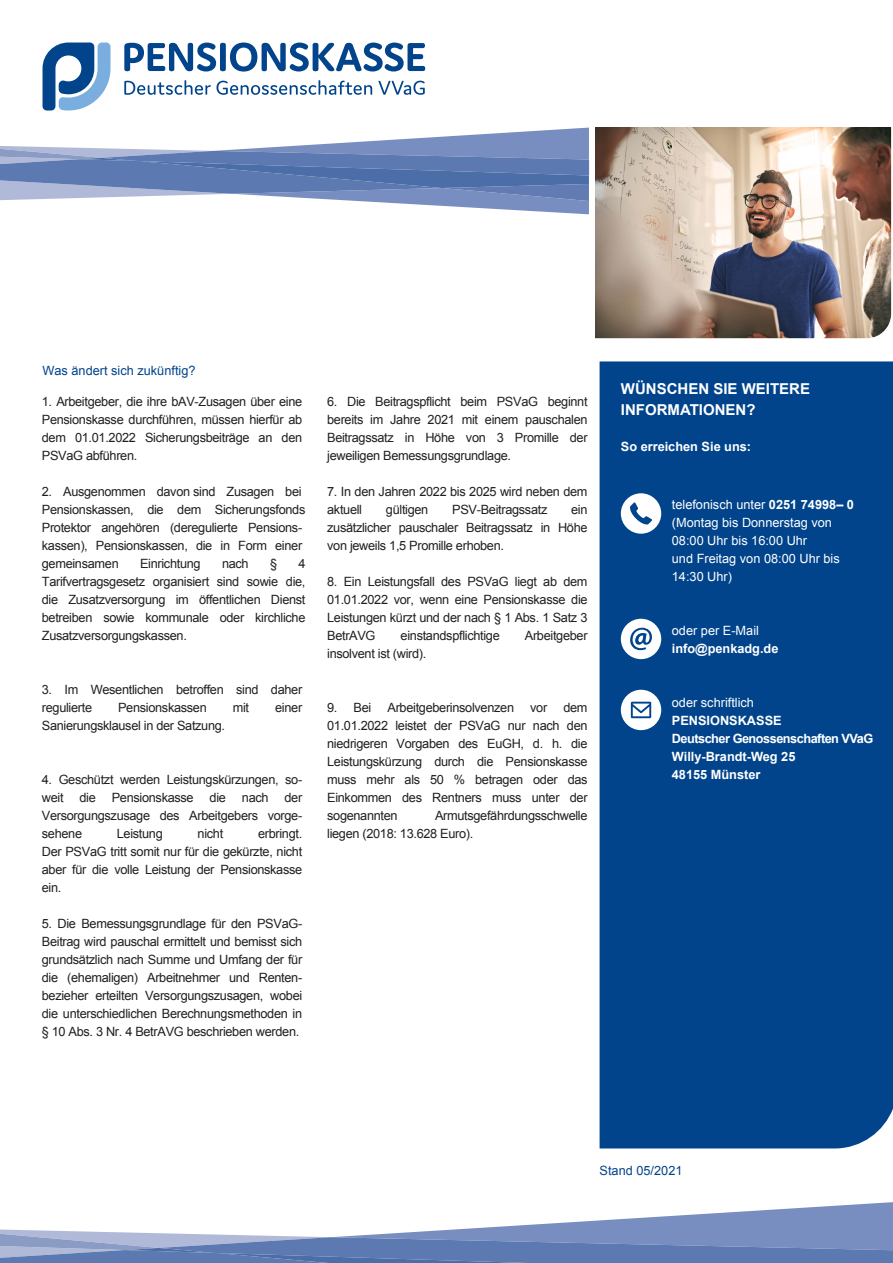
<style>
.page{position:relative;width:893px;height:1263px;background:#fff}
.page>*{position:absolute;margin:0;border:0;box-sizing:border-box;transform-origin:0 0}
.t1{font:700 15px/21px "Arial";color:#fff}
.t2{font:12.75px/18px "Arial";letter-spacing:-.025em;color:#231f20;text-align:justify}
.t3{font:12.75px/18px "Arial";color:#fff}
.t4{font:700 12.75px/18px "Arial";color:#fff}
.t5{font:12.75px "Arial";color:#01448c}
.s1{font-weight:700}
</style>
<div class="page">
<div style="left:600px;top:361px;width:293px;height:787px;background:#01448c"></div>
<svg style="left:124px;top:43px;width:92px;height:29px"></svg>
<div style="left:220px;top:43px;width:6px;height:28px;background:#01448c;border-radius:3px"></div>
<svg style="left:230px;top:43px;width:195px;height:29px"></svg>
<svg style="left:124px;top:80px;width:248px;height:15px"></svg>
<svg style="left:378px;top:81px;width:47px;height:14px"></svg>
<svg style="left:43px;top:43px;width:68px;height:68px"></svg>
<svg style="left:0;top:128px;width:589px;height:86px"></svg>
<svg style="left:0;top:1202px;width:893px;height:61px"></svg>
<div style="left:621px;top:493px;width:40px;height:41px;background:#fff;border-radius:50%"></div>
<svg style="left:630px;top:502px;width:22px;height:22px"></svg>
<div style="left:621px;top:690px;width:40px;height:40px;background:#fff;border-radius:50%"></div>
<svg style="left:631px;top:702px;width:20px;height:16px"></svg>
<div style="left:621px;top:619px;width:40px;height:40px;background:#fff;border-radius:50%"></div>
<svg style="left:630px;top:628px;width:22px;height:22px"></svg>
<img style="left:595px;top:127px;width:297px;height:212px">
<p class="t5" style="left:43px;top:362px;width:155px">Was ändert sich zukünftig?</p>
<p class="t2" style="left:42px;top:393px;width:262px">1. Arbeitgeber, die ihre bAV-Zusagen über eine Pensionskasse durchführen, müssen hierfür ab dem 01.01.2022 Sicherungsbeiträge an den PSVaG abführen.</p>
<p class="t2" style="left:42px;top:483px;width:265px;text-align:left">2. Ausgenommen davon sind Zusagen bei Pensionskassen, die dem Sicherungsfonds Protektor angehören (deregulierte Pensions&shy;kassen), Pensionskassen, die in Form einer gemeinsamen</p>
<p class="t2" style="left:140px;top:555px;width:62px">Einrichtung</p>
<p class="t2" style="left:222px;top:555px;width:28px">nach</p>
<p class="t2" style="left:270px;top:555px;width:9px">§</p>
<p class="t2" style="left:42px;top:555px;width:265px;text-indent:257px">4<br>Tarifvertragsgesetz organisiert sind sowie die, die Zusatzversorgung im öffentlichen Dienst betreiben sowie kommunale oder kirchliche Zusatzversorgungskassen.</p>
<p class="t2" style="left:42px;top:681px;width:262px">3. Im Wesentlichen betroffen sind daher regulierte</p>
<p class="t2" style="left:118px;top:699px;width:90px">Pensionskassen</p>
<p class="t2" style="left:233px;top:699px;width:18px">mit</p>
<p class="t2" style="left:275px;top:699px;width:29px">einer</p>
<p class="t2" style="left:42px;top:717px;width:185px">Sanierungsklausel in der Satzung.</p>
<p class="t2" style="left:42px;top:771px;width:262px">4. Geschützt werden Leistungskürzungen, so&shy;weit die Pensionskasse die nach der Versorgungszusage des Arbeitgebers vorge&shy;sehene</p>
<p class="t2" style="left:42px;top:825px;width:262px;text-indent:216px">erbringt.<br>Der PSVaG tritt somit nur für die gekürzte, nicht aber für die volle Leistung der Pensionskasse ein.</p>
<p class="t2" style="left:42px;top:915px;width:262px">5. Die Bemessungsgrundlage für den PSVaG-Beitrag wird pauschal ermittelt und bemisst sich grundsätzlich nach Summe und Umfang der für die (ehemaligen) Arbeitnehmer und Renten&shy;bezieher erteilten Versorgungszusagen, wobei die unterschiedlichen Berechnungsmethoden in § 10 Abs. 3 Nr. 4 BetrAVG beschrieben werden.</p>
<p class="t2" style="left:117px;top:825px;width:47px">Leistung</p>
<p class="t2" style="left:198px;top:825px;width:27px">nicht</p>
<p class="t2" style="left:327px;top:393px;width:262px">6. Die Beitragspflicht beim PSVaG beginnt bereits im Jahre 2021 mit einem pauschalen Beitragssatz in Höhe von 3 Promille der jeweiligen Bemessungsgrundlage.</p>
<p class="t2" style="left:327px;top:483px;width:262px">7. In den Jahren 2022 bis 2025 wird neben dem aktuell</p>
<p class="t2" style="left:386px;top:501px;width:44px">gültigen</p>
<p class="t2" style="left:452px;top:501px;width:97px">PSV-Beitragssatz</p>
<p class="t2" style="left:327px;top:501px;width:262px;text-indent:244px">ein zusätzlicher pauschaler Beitragssatz in Höhe von jeweils 1,5 Promille erhoben.</p>
<p class="t2" style="left:327px;top:573px;width:262px">8. Ein Leistungsfall des PSVaG liegt ab dem 01.01.2022 vor, wenn eine Pensionskasse die Leistungen kürzt und der nach § 1 Abs. 1 Satz 3<br>BetrAVG</p>
<p class="t2" style="left:401px;top:627px;width:101px">einstandspflichtige</p>
<p class="t2" style="left:525px;top:627px;width:64px">Arbeitgeber</p>
<p class="t2" style="left:327px;top:645px;width:101px">insolvent ist (wird).</p>
<p class="t2" style="left:327px;top:699px;width:46px">9. Bei</p>
<p class="t2" style="left:388px;top:699px;width:128px">Arbeitgeberinsolvenzen</p>
<p class="t2" style="left:530px;top:699px;width:19px">vor</p>
<p class="t2" style="left:327px;top:699px;width:262px;text-indent:236px">dem 01.01.2022 leistet der PSVaG nur nach den niedrigeren Vorgaben des EuGH, d. h. die Leistungskürzung durch die Pensionskasse muss mehr als 50 % betragen oder das Einkommen des Rentners muss unter der sogenannten</p>
<p class="t2" style="left:327px;top:807px;width:262px;text-indent:108px">Armutsgefährdungsschwelle liegen (2018: 13.628 Euro).</p>
<p class="t1" style="left:621px;top:378px;width:191px">WÜNSCHEN SIE WEITERE<br>INFORMATIONEN?</p>
<p class="t4" style="left:621px;top:438px;width:132px">So erreichen Sie uns:</p>
<p class="t3" style="left:672px;top:496px;width:184px">telefonisch unter <span class="s1">0251 74998– 0 </span>(Montag bis Donnerstag von<br>08:00 Uhr bis 16:00 Uhr<br>und Freitag von 08:00 Uhr bis<br>14:30 Uhr)</p>
<p class="t3" style="left:672px;top:622px;width:89px">oder per E-Mail</p>
<p class="t4" style="left:672px;top:640px;width:108px">info@penkadg.de</p>
<p class="t3" style="left:672px;top:694px;width:84px">oder schriftlich</p>
<p class="t4" style="left:672px;top:712px;width:203px">PENSIONSKASSE<br>Deutscher Genossenschaften VVaG<br>Willy-Brandt-Weg 25<br>48155 Münster</p>
<p class="t5" style="left:600px;top:1162px;width:84px">Stand 05/2021</p>
</div>
